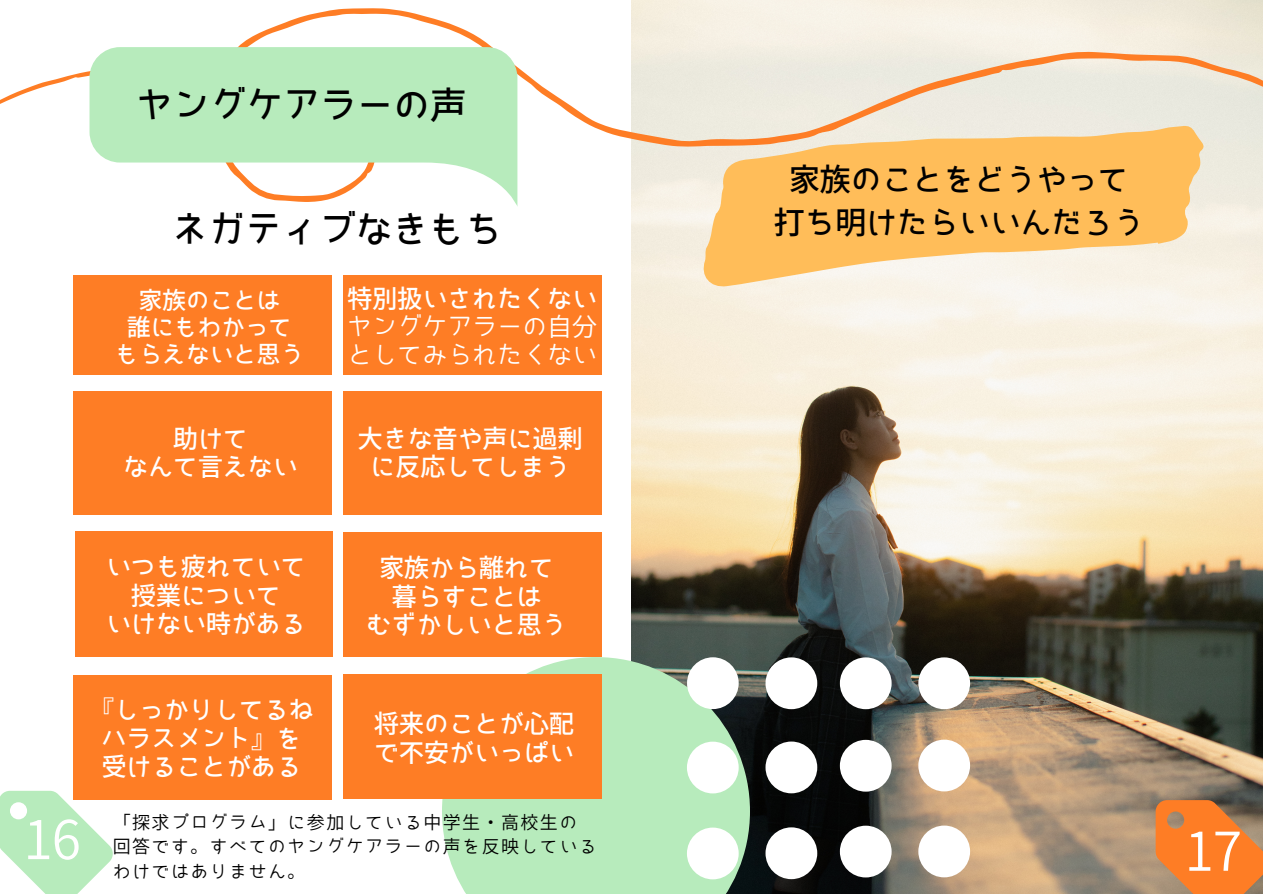
<style>
.page{position:relative;width:1263px;height:894px;background:#fff}
.page>*{position:absolute;margin:0;border:0;box-sizing:border-box;transform-origin:0 0}
.t1{font:53.4px "Bokutachino Gothic 2";color:#fff}
.t2{font:700 37.5px "Bokutachino Gothic 2";letter-spacing:-.02em;color:#000}
.t3{font:700 31.5px "Bokutachino Gothic 2";letter-spacing:-.02em;color:#000}
.t4{font:700 25.5px/28px "Bokutachino Gothic 2";letter-spacing:-.02em;color:#fff;text-align:center}
.t5{font:25.5px/28px "Bokutachino Gothic 2";letter-spacing:-.02em;color:#fff}
.t6{font:700 24px "Bokutachino Gothic 2";letter-spacing:-.02em;color:#fff}
.t7{font:18px/24.8px "Bokutachino Gothic 2";letter-spacing:.08em;color:#000}
</style>
<div class="page">
<img style="left:631px;top:0;width:632px;height:893px">
<svg style="left:442px;top:657px;width:245px;height:236px;background:#bae8bd"></svg>
<svg style="left:687px;top:657px;width:283px;height:236px"></svg>
<svg style="left:0;top:8px;width:1263px;height:194px"></svg>
<svg style="left:90px;top:47px;width:427px;height:158px;fill:#b7ebbc"></svg>
<div style="left:74px;top:275px;width:258px;height:100px;background:#fe7d25"></div>
<div style="left:343px;top:532px;width:258px;height:125px;background:#fe7d25"></div>
<div style="left:75px;top:531px;width:257px;height:126px;background:#fe7d25"></div>
<div style="left:343px;top:275px;width:258px;height:100px;background:#fe7d25"></div>
<div style="left:74px;top:390px;width:258px;height:124px;background:#fe7d25"></div>
<div style="left:343px;top:390px;width:258px;height:124px;background:#fe7d25"></div>
<svg style="left:700px;top:125px;width:504px;height:163px;background:#fbcc83"></svg>
<div style="left:343px;top:674px;width:258px;height:124px;background:#fe7d25"></div>
<svg style="left:0;top:790px;width:113px;height:103px"></svg>
<div style="left:74px;top:675px;width:258px;height:124px;background:#fe7d25"></div>
<svg style="left:1156px;top:799px;width:107px;height:94px;background:#e07b35"></svg>
<p class="t2" style="left:136px;top:86px;width:333px">ヤングケアラーの声</p>
<p class="t2" style="left:171px;top:210px;width:333px">ネガティブなきもち</p>
<p class="t6" style="left:139px;top:287px;width:143px">家族のことは</p>
<p class="t6" style="left:127px;top:314px;width:167px">誰にもわかって</p>
<p class="t6" style="left:115px;top:341px;width:191px">もらえないと思う</p>
<p class="t4" style="left:173px;top:424px;width:77px">助けて</p>
<p class="t4" style="left:123px;top:452px;width:177px">なんて言えない</p>
<p class="t4" style="left:347px;top:284px;width:252px">特別扱いされたくない</p>
<p class="t5" style="left:347px;top:312px;width:252px">ヤングケアラーの自分としてみられたくない</p>
<p class="t4" style="left:358px;top:424px;width:227px">大きな音や声に過剰</p>
<p class="t4" style="left:370px;top:452px;width:202px">に反応してしまう</p>
<p class="t4" style="left:106px;top:552px;width:202px">いつも疲れていて</p>
<p class="t4" style="left:131px;top:580px;width:152px">授業について</p>
<p class="t4" style="left:106px;top:608px;width:202px">いけない時がある</p>
<p class="t4" style="left:379px;top:553px;width:177px">家族から離れて</p>
<p class="t4" style="left:391px;top:581px;width:152px">暮らすことは</p>
<p class="t4" style="left:366px;top:609px;width:202px">むずかしいと思う</p>
<p class="t1" style="left:23px;top:811px;width:59px">16</p>
<p class="t4" style="left:89px;top:695px;width:227px">『しっかりしてるねハラスメント』を</p>
<p class="t4" style="left:101px;top:751px;width:202px">受けることがある</p>
<p class="t4" style="left:374px;top:709px;width:202px">将来のことが心配</p>
<p class="t4" style="left:374px;top:737px;width:202px">で不安がいっぱい</p>
<p class="t7" style="left:113px;top:809px;width:466px">「探求プログラム」に参加している中学生・高校生の</p>
<p class="t7" style="left:113px;top:833px;width:485px">回答です。すべてのヤングケアラーの声を反映しているわけではありません。</p>
<p class="t3" style="left:789px;top:163px;width:342px">家族のことをどうやって</p>
<p class="t3" style="left:773px;top:206px;width:372px">打ち明けたらいいんだろう</p>
<p class="t1" style="left:1184px;top:823px;width:59px">17</p>
</div>
